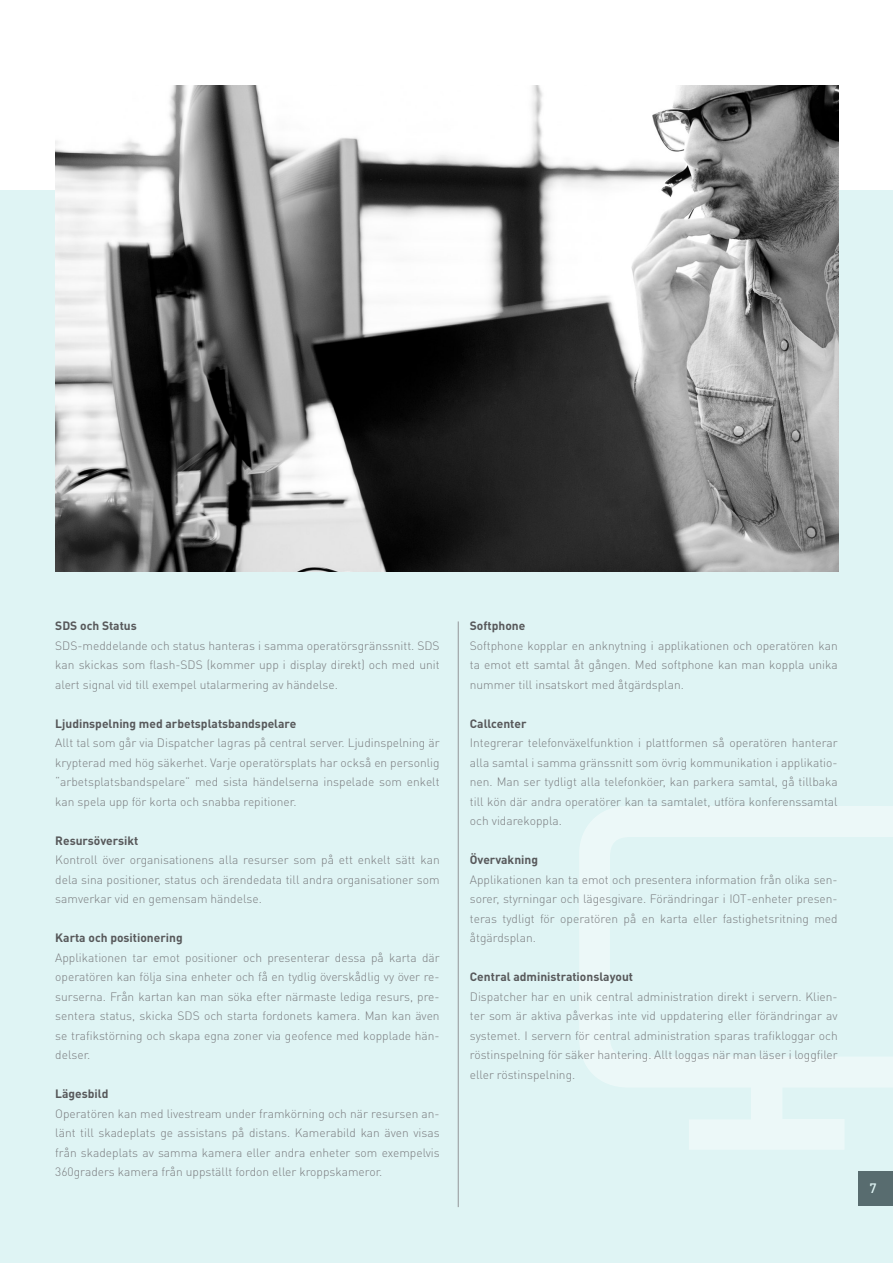
<style>
.page{position:relative;width:893px;height:1263px;background:#fff}
.page>*{position:absolute;margin:0;border:0;box-sizing:border-box;transform-origin:0 0}
.t1{font:500 13.5px "DIN Pro";color:#fff}
.t2{font:300 12px/19.5px "DIN Pro";color:#7a7c7f;text-align:justify}
.t3{font:700 12px "DIN Pro";color:#57585a}
</style>
<div class="page">
<div style="left:0;top:190px;width:893px;height:1073px;background:#dff4f4"></div>
<svg style="left:579px;top:806px;width:314px;height:343px"></svg>
<img style="left:55px;top:85px;width:784px;height:487px">
<hr style="left:458px;top:621px;width:1px;height:586px;background:#939598">
<p class="t3" style="left:55px;top:617px;width:83px">SDS och Status</p>
<p class="t2" style="left:55px;top:635px;width:386px">SDS-meddelande och status hanteras i samma operatörsgränssnitt. SDS kan skickas som flash-SDS (kommer upp i display direkt) och med unit alert signal vid till exempel utalarmering av händelse.</p>
<p class="t3" style="left:55px;top:715px;width:242px">Ljudinspelning med arbetsplatsbandspelare</p>
<p class="t2" style="left:55px;top:732px;width:386px">Allt tal som går via Dispatcher lagras på central server. Ljudinspelning är krypterad med hög säkerhet. Varje operatörsplats har också en personlig “arbetsplatsbandspelare” med sista händelserna inspelade som enkelt kan spela upp för korta och snabba repitioner.</p>
<p class="t3" style="left:55px;top:832px;width:85px">Resursöversikt</p>
<p class="t2" style="left:55px;top:849px;width:386px">Kontroll över organisationens alla resurser som på ett enkelt sätt kan dela sina positioner, status och ärendedata till andra organisationer som samverkar vid en gemensam händelse.</p>
<p class="t3" style="left:55px;top:929px;width:129px">Karta och positionering</p>
<p class="t2" style="left:55px;top:947px;width:386px">Applikationen tar emot positioner och presenterar dessa på karta där operatören kan följa sina enheter och få en tydlig överskådlig vy över re&shy;surserna. Från kartan kan man söka efter närmaste lediga resurs, pre&shy;sentera status, skicka SDS och starta fordonets kamera. Man kan även se trafikstörning och skapa egna zoner via geofence med kopplade hän&shy;delser.</p>
<p class="t3" style="left:55px;top:1085px;width:55px">Lägesbild</p>
<p class="t2" style="left:55px;top:1103px;width:386px">Operatören kan med livestream under framkörning och när resursen an&shy;länt till skadeplats ge assistans på distans. Kamerabild kan även visas från skadeplats av samma kamera eller andra enheter som exempelvis 360graders kamera från uppställt fordon eller kroppskameror.</p>
<p class="t3" style="left:470px;top:617px;width:57px">Softphone</p>
<p class="t2" style="left:470px;top:635px;width:369px">Softphone kopplar en anknytning i applikationen och operatören kan ta emot ett samtal åt gången. Med softphone kan man koppla unika nummer till insatskort med åtgärdsplan.</p>
<p class="t3" style="left:470px;top:715px;width:58px">Callcenter</p>
<p class="t2" style="left:470px;top:732px;width:369px">Integrerar telefonväxelfunktion i plattformen så operatören hanterar alla samtal i samma gränssnitt som övrig kommunikation i applikatio&shy;nen. Man ser tydligt alla telefonköer, kan parkera samtal, gå tillbaka till kön där andra operatörer kan ta samtalet, utföra konferenssamtal och vidarekoppla.</p>
<p class="t3" style="left:470px;top:851px;width:70px">Övervakning</p>
<p class="t2" style="left:470px;top:869px;width:369px">Applikationen kan ta emot och presentera information från olika sen&shy;sorer, styrningar och lägesgivare. Förändringar i IOT-enheter presen&shy;teras tydligt för operatören på en karta eller fastighetsritning med åtgärdsplan.</p>
<p class="t3" style="left:470px;top:968px;width:165px">Central administrationslayout</p>
<p class="t2" style="left:470px;top:986px;width:369px">Dispatcher har en unik central administration direkt i servern. Klien&shy;ter som är aktiva påverkas inte vid uppdatering eller förändringar av systemet. I servern för central administration sparas trafikloggar och röstinspelning för säker hantering. Allt loggas när man läser i loggfiler eller röstinspelning.</p>
<p class="t1" style="left:870px;top:1179px;width:9px">7</p>
</div>
